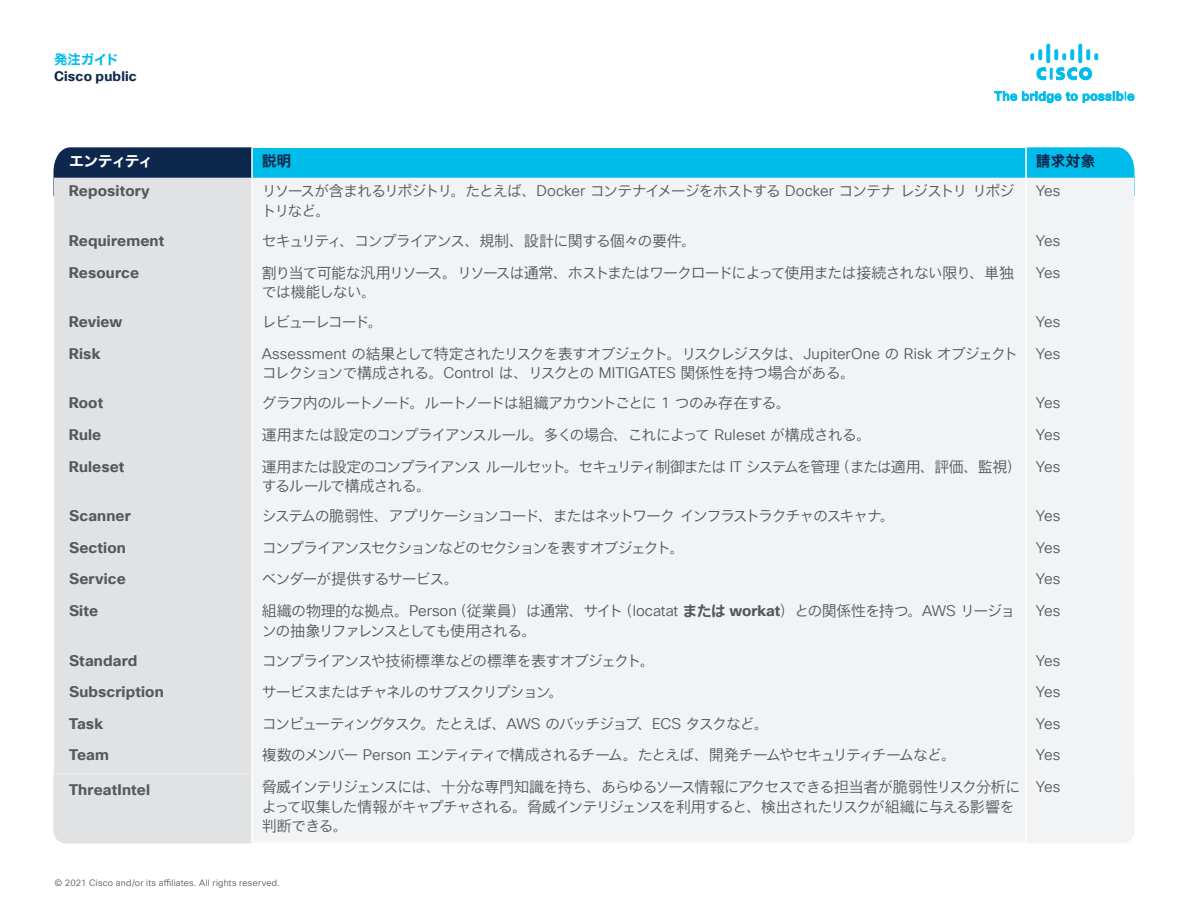
<style>
.page{position:relative;width:1188px;height:918px;background:#fff}
.page>*{position:absolute;margin:0;border:0;box-sizing:border-box;transform-origin:0 0}
.P_-_Paragraph_Style7{font:15px/19.5px "Cisco Sans JPN Light";letter-spacing:-.08em;color:#57585a}
.P_-_Paragraph_Style8{font:700 15px "Cisco Sans TT";letter-spacing:.01em;color:#57585a}
.P_-_Paragraph_Style7-2{font:15px "Cisco Sans JPN Light";letter-spacing:-.1em;color:#57585a}
.P_-_Paragraph_Style7-3{font:15px/19.5px "Cisco Sans JPN Light";letter-spacing:-.055em;color:#57585a}
.P_-_Paragraph_Style7-4{font:15px "Cisco Sans TT Light";letter-spacing:-.03em;color:#57585a}
.P_-_Paragraph_Style7-5{font:15px "Cisco Sans JPN Light";letter-spacing:-.115em;color:#57585a}
.P_-_Paragraph_Style8-2{font:15px "Cisco Sans JPN Bold";letter-spacing:-.105em;color:#fff}
.P_-_Paragraph_Style7-6{font:15px "Cisco Sans JPN Bold";letter-spacing:-.005em;color:#0d274d}
.Paragraph_Style1{font:700 13.5px "Cisco Sans TT";letter-spacing:.015em;color:#0d274d}
.Paragraph_Style1-2{font:13.5px "Cisco Sans JPN Bold";letter-spacing:-.03em;color:#00bcea}
.P_-_Paragraph_Style1{font:9px "Cisco Sans TT Light";letter-spacing:.025em;color:#57585a}
.s1{font-family:"Cisco Sans TT Light"}
.s2{font-family:"Cisco Sans JPN Bold"}
.s3{font-family:"Cisco Sans TT";font-weight:700}
</style>
<div class="page">
<svg style="left:995px;top:92px;width:82px;height:11px"></svg>
<svg style="left:1083px;top:92px;width:51px;height:11px"></svg>
<svg style="left:1031px;top:44px;width:67px;height:36px"></svg>
<div style="left:54px;top:148px;width:197px;height:30px;background:#0d274d"></div>
<div style="left:1027px;top:148px;width:107px;height:30px;background:#00bcea"></div>
<div style="left:54px;top:774px;width:198px;height:69px;background:#e1e2e4"></div>
<div style="left:252px;top:148px;width:774px;height:30px;background:#00bcea"></div>
<div style="left:54px;top:178px;width:197px;height:595px;background:#e1e2e4"></div>
<div style="left:253px;top:178px;width:881px;height:664px;background:#f2f3f4"></div>
<hr style="left:251px;top:148px;width:2px;height:30px;background:#fff">
<hr style="left:1025px;top:148px;width:2px;height:30px;background:#fff">
<hr style="left:1025px;top:178px;width:2px;height:49px;background:#fff">
<hr style="left:1025px;top:227px;width:2px;height:32px;background:#fff">
<hr style="left:1025px;top:259px;width:2px;height:49px;background:#fff">
<hr style="left:1025px;top:308px;width:2px;height:32px;background:#fff">
<hr style="left:1025px;top:340px;width:2px;height:49px;background:#fff">
<hr style="left:1025px;top:389px;width:2px;height:32px;background:#fff">
<hr style="left:1025px;top:421px;width:2px;height:32px;background:#fff">
<hr style="left:1025px;top:453px;width:2px;height:49px;background:#fff">
<hr style="left:1025px;top:502px;width:2px;height:32px;background:#fff">
<hr style="left:1025px;top:534px;width:2px;height:32px;background:#fff">
<hr style="left:1025px;top:566px;width:2px;height:31px;background:#fff">
<hr style="left:1025px;top:597px;width:2px;height:50px;background:#fff">
<hr style="left:1025px;top:647px;width:2px;height:31px;background:#fff">
<hr style="left:1025px;top:678px;width:2px;height:32px;background:#fff">
<hr style="left:1025px;top:710px;width:2px;height:32px;background:#fff">
<hr style="left:1025px;top:742px;width:2px;height:31px;background:#fff">
<hr style="left:251px;top:773px;width:2px;height:69px;background:#fff">
<hr style="left:1025px;top:773px;width:2px;height:69px;background:#fff">
<p class="Paragraph_Style1-2" style="left:54px;top:51px;width:66px">発注ガイド</p>
<p class="Paragraph_Style1" style="left:54px;top:67px;width:84px">Cisco public</p>
<p class="P_-_Paragraph_Style8-2" style="left:69px;top:151px;width:86px">エンティティ</p>
<p class="P_-_Paragraph_Style7-6" style="left:262px;top:151px;width:31px">説明</p>
<p class="P_-_Paragraph_Style7-6" style="left:1036px;top:151px;width:61px">請求対象</p>
<p class="P_-_Paragraph_Style8" style="left:69px;top:181px;width:82px">Repository</p>
<p class="P_-_Paragraph_Style7" style="left:262px;top:183px;width:754px">リソースが含まれるリポジトリ。たとえば、<span class="s1">Docker</span> コンテナイメージをホストする <span class="s1">Docker</span> コンテナレジストリリポジトリなど。</p>
<p class="P_-_Paragraph_Style7-4" style="left:1036px;top:181px;width:26px">Yes</p>
<p class="P_-_Paragraph_Style8" style="left:69px;top:231px;width:97px">Requirement</p>
<p class="P_-_Paragraph_Style7" style="left:262px;top:232px;width:436px">セキュリティ、コンプライアンス、規制、設計に関する個々の要件。</p>
<p class="P_-_Paragraph_Style7-4" style="left:1036px;top:231px;width:26px">Yes</p>
<p class="P_-_Paragraph_Style8" style="left:69px;top:263px;width:72px">Resource</p>
<p class="P_-_Paragraph_Style7" style="left:262px;top:264px;width:754px">割り当て可能な汎用リソース。リソースは通常、ホストまたはワークロードによって使用または接続されない限り、単独では機能しない。</p>
<p class="P_-_Paragraph_Style7-4" style="left:1036px;top:263px;width:26px">Yes</p>
<p class="P_-_Paragraph_Style8" style="left:69px;top:312px;width:55px">Review</p>
<p class="P_-_Paragraph_Style7-5" style="left:262px;top:312px;width:123px">レビューレコード。</p>
<p class="P_-_Paragraph_Style7-4" style="left:1036px;top:312px;width:26px">Yes</p>
<p class="P_-_Paragraph_Style8" style="left:69px;top:344px;width:33px">Risk</p>
<p class="P_-_Paragraph_Style7" style="left:262px;top:345px;width:758px"><span class="s1">Assessment</span> の結果として特定されたリスクを表すオブジェクト。リスクレジスタは、<span class="s1">JupiterOne</span> の <span class="s1">Risk</span> オブジェクトコレクションで構成される。<span class="s1">Control</span> は、リスクとの <span class="s1">MITIGATES</span> 関係性を持つ場合がある。</p>
<p class="P_-_Paragraph_Style7-4" style="left:1036px;top:344px;width:26px">Yes</p>
<p class="P_-_Paragraph_Style8" style="left:69px;top:393px;width:36px">Root</p>
<p class="P_-_Paragraph_Style7-2" style="left:262px;top:393px;width:531px">グラフ内のルートノード。ルートノードは組織アカウントごとに <span class="s1">1</span> つのみ存在する。</p>
<p class="P_-_Paragraph_Style7-4" style="left:1036px;top:393px;width:26px">Yes</p>
<p class="P_-_Paragraph_Style8" style="left:69px;top:425px;width:34px">Rule</p>
<p class="P_-_Paragraph_Style7" style="left:262px;top:426px;width:611px">運用または設定のコンプライアンスルール。多くの場合、これによって <span class="s1">Ruleset</span> が構成される。</p>
<p class="P_-_Paragraph_Style7-4" style="left:1036px;top:425px;width:26px">Yes</p>
<p class="P_-_Paragraph_Style8" style="left:69px;top:457px;width:57px">Ruleset</p>
<p class="P_-_Paragraph_Style7" style="left:262px;top:458px;width:761px">運用または設定のコンプライアンスルールセット。セキュリティ制御または <span class="s1">IT</span> システムを管理（または適用、評価、監視）するルールで構成される。</p>
<p class="P_-_Paragraph_Style7-4" style="left:1036px;top:457px;width:26px">Yes</p>
<p class="P_-_Paragraph_Style8" style="left:69px;top:506px;width:63px">Scanner</p>
<p class="P_-_Paragraph_Style7" style="left:262px;top:507px;width:634px">システムの脆弱性、アプリケーションコード、またはネットワークインフラストラクチャのスキャナ。</p>
<p class="P_-_Paragraph_Style7-4" style="left:1036px;top:506px;width:26px">Yes</p>
<p class="P_-_Paragraph_Style8" style="left:69px;top:538px;width:58px">Section</p>
<p class="P_-_Paragraph_Style7-2" style="left:262px;top:538px;width:424px">コンプライアンスセクションなどのセクションを表すオブジェクト。</p>
<p class="P_-_Paragraph_Style7-4" style="left:1036px;top:538px;width:26px">Yes</p>
<p class="P_-_Paragraph_Style8" style="left:69px;top:569px;width:58px">Service</p>
<p class="P_-_Paragraph_Style7" style="left:262px;top:570px;width:199px">ベンダーが提供するサービス。</p>
<p class="P_-_Paragraph_Style7-4" style="left:1036px;top:569px;width:26px">Yes</p>
<p class="P_-_Paragraph_Style8" style="left:69px;top:601px;width:31px">Site</p>
<p class="P_-_Paragraph_Style7-3" style="left:262px;top:602px;width:755px">組織の物理的な拠点。<span class="s1">Person</span>（従業員）は通常、サイト（<span class="s1">locatat</span> <span class="s2">または</span> <span class="s3">workat</span>）との関係性を持つ。<span class="s1">AWS</span> リージョンの抽象リファレンスとしても使用される。</p>
<p class="P_-_Paragraph_Style7-4" style="left:1036px;top:601px;width:26px">Yes</p>
<p class="P_-_Paragraph_Style8" style="left:69px;top:651px;width:70px">Standard</p>
<p class="P_-_Paragraph_Style7" style="left:262px;top:652px;width:394px">コンプライアンスや技術標準などの標準を表すオブジェクト。</p>
<p class="P_-_Paragraph_Style7-4" style="left:1036px;top:651px;width:26px">Yes</p>
<p class="P_-_Paragraph_Style8" style="left:69px;top:682px;width:96px">Subscription</p>
<p class="P_-_Paragraph_Style7" style="left:262px;top:683px;width:303px">サービスまたはチャネルのサブスクリプション。</p>
<p class="P_-_Paragraph_Style7-4" style="left:1036px;top:682px;width:26px">Yes</p>
<p class="P_-_Paragraph_Style8" style="left:69px;top:714px;width:36px">Task</p>
<p class="P_-_Paragraph_Style7-2" style="left:262px;top:714px;width:509px">コンピューティングタスク。たとえば、<span class="s1">AWS</span> のバッチジョブ、<span class="s1">ECS</span> タスクなど。</p>
<p class="P_-_Paragraph_Style7-4" style="left:1036px;top:714px;width:26px">Yes</p>
<p class="P_-_Paragraph_Style8" style="left:69px;top:745px;width:41px">Team</p>
<p class="P_-_Paragraph_Style7" style="left:262px;top:747px;width:696px">複数のメンバー <span class="s1">Person</span> エンティティで構成されるチーム。たとえば、開発チームやセキュリティチームなど。</p>
<p class="P_-_Paragraph_Style7-4" style="left:1036px;top:745px;width:26px">Yes</p>
<p class="P_-_Paragraph_Style8" style="left:69px;top:780px;width:83px">ThreatIntel</p>
<p class="P_-_Paragraph_Style7" style="left:262px;top:778px;width:760px">脅威インテリジェンスには、十分な専門知識を持ち、あらゆるソース情報にアクセスできる担当者が脆弱性リスク分析によって収集した情報がキャプチャされる。脅威インテリジェンスを利用すると、検出されたリスクが組織に与える影響を判断できる。</p>
<p class="P_-_Paragraph_Style7-4" style="left:1036px;top:777px;width:26px">Yes</p>
<p class="P_-_Paragraph_Style1" style="left:54px;top:877px;width:227px">© 2021 Cisco and/or its affiliates. All rights reserved.</p>
</div>
